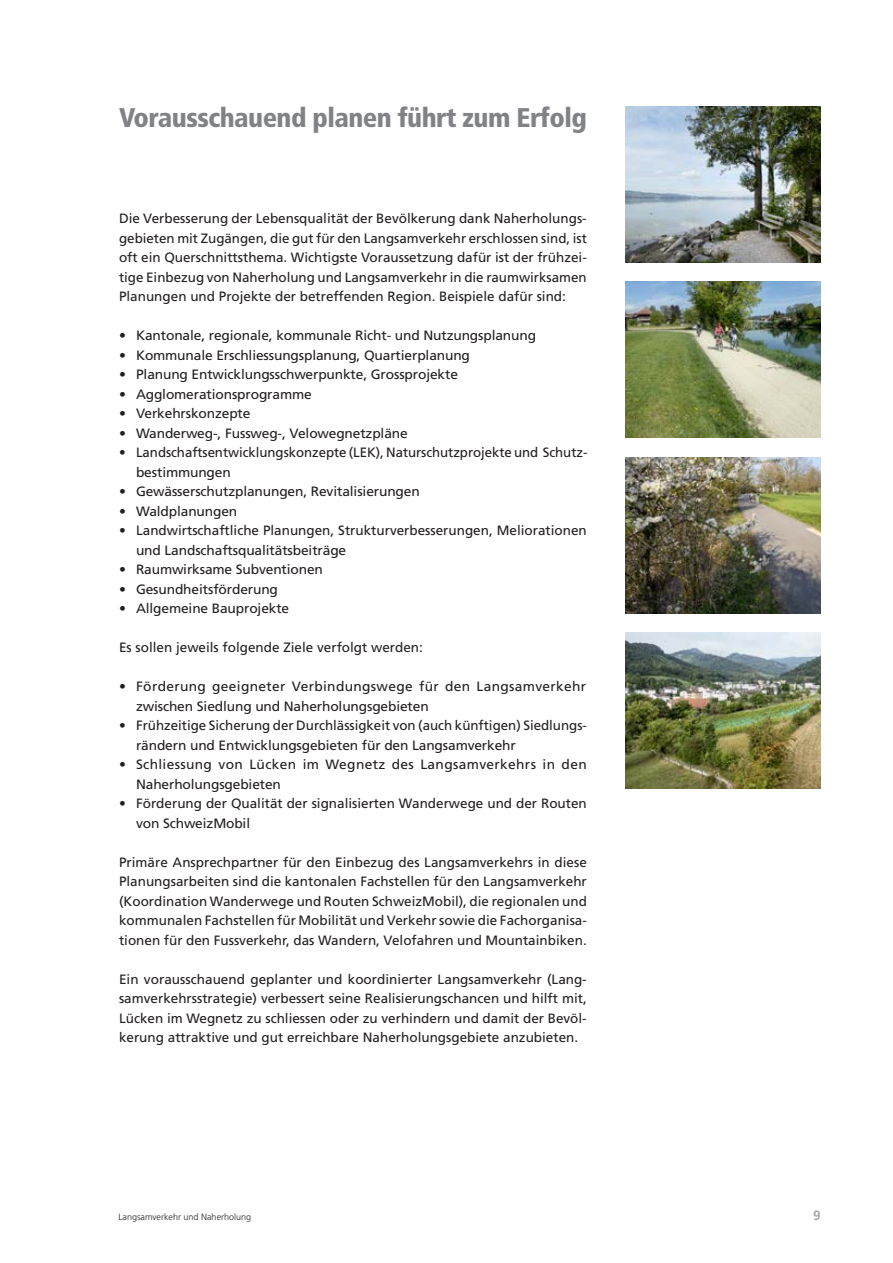
<style>
.page{position:relative;width:893px;height:1263px;background:#fff}
.page>*{position:absolute;margin:0;border:0;box-sizing:border-box;transform-origin:0 0}
.t1{font:900 condensed 27px "Frutiger";letter-spacing:-.02em;color:#808285}
.t2{font:13.5px/19.5px "Frutiger";letter-spacing:-.005em;color:#231f20}
.t3{font:13.5px/19.5px "Frutiger";letter-spacing:.025em;color:#231f20}
.t4{font:700 13.5px "Frutiger";color:#a8a9ad}
.t5{font:300 9px "Frutiger";color:#231f20}
</style>
<div class="page">
<img style="left:625px;top:106px;width:196px;height:156px">
<img style="left:625px;top:282px;width:196px;height:156px">
<img style="left:625px;top:633px;width:196px;height:156px">
<img style="left:625px;top:457px;width:196px;height:156px">
<h1 class="t1" style="left:119px;top:101px;width:469px">Vorausschauend planen führt zum Erfolg</h1>
<p class="t2" style="left:119px;top:209px;width:469px;text-align:justify">Die Verbesserung der Lebensqualität der Bevölkerung dank Naherholungs&shy;gebieten mit Zugängen, die gut für den Langsamverkehr erschlossen sind, ist oft ein Querschnittsthema. Wichtigste Voraussetzung dafür ist der frühzei&shy;tige Einbezug von Naherholung und Langsamverkehr in die raumwirksamen Planungen und Projekte der betreffenden Region. Beispiele dafür sind:</p>
<p class="t2" style="left:119px;top:326px;width:418px">• Kantonale, regionale, kommunale Richt- und Nutzungsplanung</p>
<p class="t2" style="left:119px;top:345px;width:352px">• Kommunale Erschliessungsplanung, Quartierplanung</p>
<p class="t2" style="left:119px;top:365px;width:340px">• Planung Entwicklungsschwerpunkte, Grossprojekte</p>
<p class="t2" style="left:119px;top:384px;width:194px">• Agglomerationsprogramme</p>
<p class="t2" style="left:119px;top:404px;width:133px">• Verkehrskonzepte</p>
<p class="t2" style="left:119px;top:423px;width:290px">• Wanderweg-, Fussweg-, Velowegnetzpläne</p>
<p class="t2" style="left:136px;top:443px;width:453px;text-indent:-17px">• Landschaftsentwicklungskonzepte (LEK), Naturschutzprojekte und Schutz&shy;bestimmungen</p>
<p class="t2" style="left:119px;top:482px;width:302px">• Gewässerschutzplanungen, Revitalisierungen</p>
<p class="t2" style="left:119px;top:501px;width:120px">• Waldplanungen</p>
<p class="t2" style="left:136px;top:521px;width:452px;text-indent:-17px">• Landwirtschaftliche Planungen, Strukturverbesserungen, Meliorationen und Landschaftsqualitätsbeiträge</p>
<p class="t2" style="left:119px;top:560px;width:205px">• Raumwirksame Subventionen</p>
<p class="t2" style="left:119px;top:579px;width:160px">• Gesundheitsförderung</p>
<p class="t2" style="left:119px;top:599px;width:172px">• Allgemeine Bauprojekte</p>
<p class="t2" style="left:119px;top:638px;width:305px">Es sollen jeweils folgende Ziele verfolgt werden:</p>
<p class="t3" style="left:136px;top:677px;width:452px;text-indent:-17px">• Förderung geeigneter Verbindungswege für den Langsamverkehr zwischen Siedlung und Naherholungsgebieten</p>
<p class="t2" style="left:136px;top:716px;width:452px;text-indent:-17px">• Frühzeitige Sicherung der Durchlässigkeit von (auch künftigen) Siedlungs&shy;rändern und Entwicklungsgebieten für den Langsamverkehr</p>
<p class="t3" style="left:136px;top:755px;width:452px;text-indent:-17px">• Schliessung von Lücken im Wegnetz des Langsamverkehrs in den<br>Naherholungsgebieten</p>
<p class="t2" style="left:136px;top:794px;width:452px;text-indent:-17px">• Förderung der Qualität der signalisierten Wanderwege und der Routen von SchweizMobil</p>
<p class="t2" style="left:119px;top:852px;width:469px;text-align:justify">Primäre Ansprechpartner für den Einbezug des Langsamverkehrs in diese Planungsarbeiten sind die kantonalen Fachstellen für den Langsamverkehr (Koordination Wanderwege und Routen SchweizMobil), die regionalen und kommunalen Fachstellen für Mobilität und Verkehr sowie die Fachorganisa&shy;tionen für den Fussverkehr, das Wandern, Velofahren und Mountainbiken.</p>
<p class="t2" style="left:119px;top:969px;width:469px;text-align:justify">Ein vorausschauend geplanter und koordinierter Langsamverkehr (Lang&shy;samverkehrsstrategie) verbessert seine Realisierungschancen und hilft mit, Lücken im Wegnetz zu schliessen oder zu verhindern und damit der Bevöl&shy;kerung attraktive und gut erreichbare Naherholungsgebiete anzubieten.</p>
<p class="t5" style="left:119px;top:1212px;width:134px">Langsamverkehr und Naherholung</p>
<p class="t4" style="left:813px;top:1208px;width:9px">9</p>
</div>
